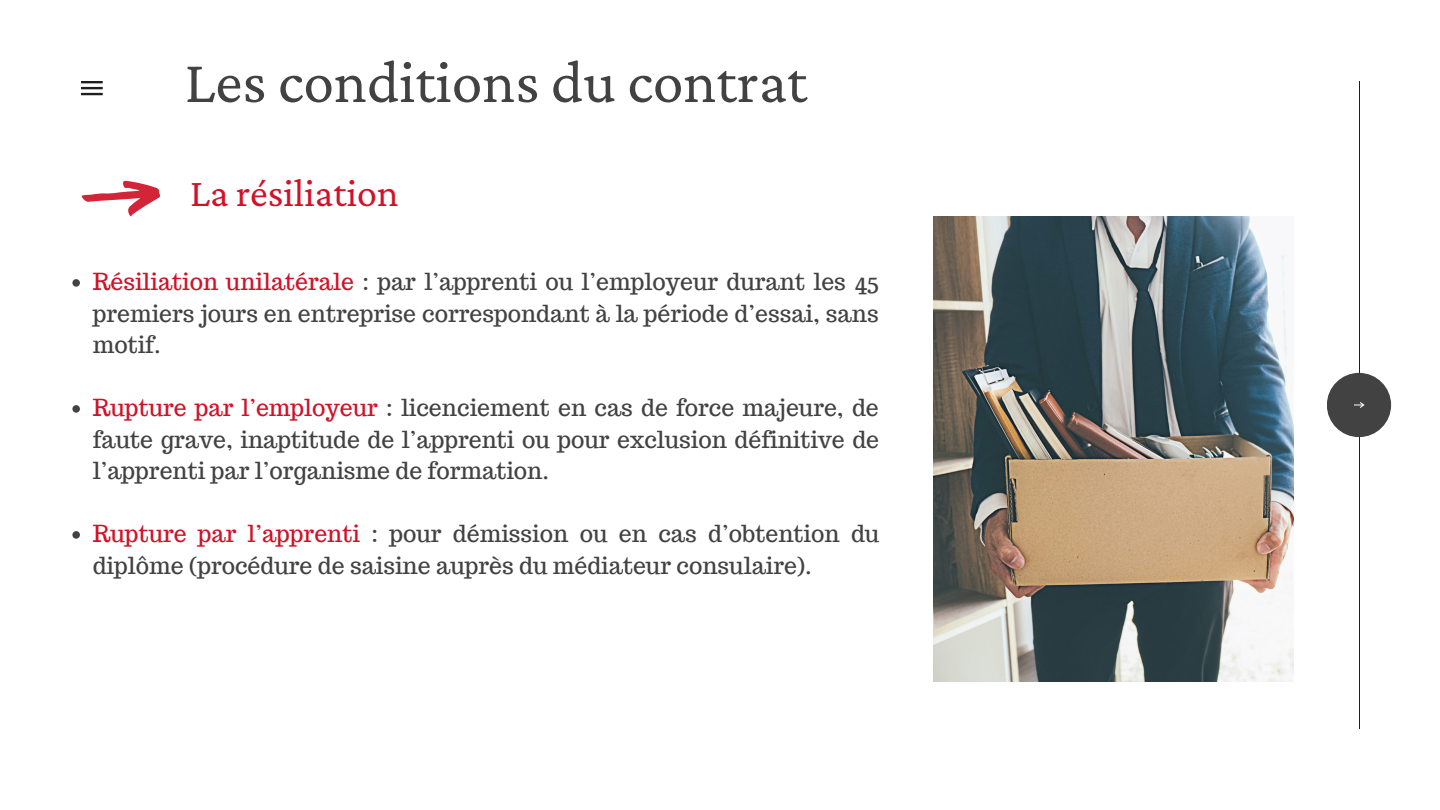
<style>
.page{position:relative;width:1440px;height:810px;background:#fff}
.page>*{position:absolute;margin:0;border:0;box-sizing:border-box;transform-origin:0 0}
.t1{font:61.5px "Crimson Pro";color:#424243}
.t2{font:40px "Crimson Pro";color:#cf1328}
.t3{font:23px/31.5px "Trocchi";color:#424243;text-align:justify}
.s1{color:#cf1328}
</style>
<div class="page">
<hr style="left:1359px;top:81px;width:1px;height:648px;background:#1e1e1e">
<div style="left:1327px;top:373px;width:64px;height:64px;background:#424243;border-radius:50%"></div>
<svg style="left:1354px;top:402px;width:10px;height:6px"></svg>
<hr style="left:81px;top:93px;width:22px;height:2px;background:#1e1e1e">
<hr style="left:81px;top:87px;width:22px;height:2px;background:#1e1e1e">
<hr style="left:81px;top:81px;width:22px;height:2px;background:#1e1e1e">
<svg style="left:81px;top:181px;width:79px;height:36px"></svg>
<svg style="left:72px;top:279px;width:8px;height:8px"></svg>
<svg style="left:72px;top:405px;width:8px;height:8px"></svg>
<svg style="left:72px;top:531px;width:8px;height:8px"></svg>
<img style="left:934px;top:217px;width:360px;height:465px">
<h1 class="t1" style="left:185px;top:47px;width:624px">Les conditions du contrat</h1>
<h2 class="t2" style="left:190px;top:170px;width:210px">La résiliation</h2>
<p class="t3" style="left:93px;top:266px;width:788px"><span class="s1">Résiliation unilatérale</span> : par l’apprenti ou l’employeur durant les 45 premiers jours en entreprise correspondant à la période d’essai, sans motif.</p>
<p class="t3" style="left:93px;top:392px;width:788px"><span class="s1">Rupture par l’employeur</span> : licenciement en cas de force majeure, de faute grave, inaptitude de l’apprenti ou pour exclusion définitive de l’apprenti par l’organisme de formation.</p>
<p class="t3" style="left:93px;top:518px;width:788px"><span class="s1">Rupture par l’apprenti</span> : pour démission ou en cas d’obtention du diplôme (procédure de saisine auprès du médiateur consulaire).</p>
</div>
